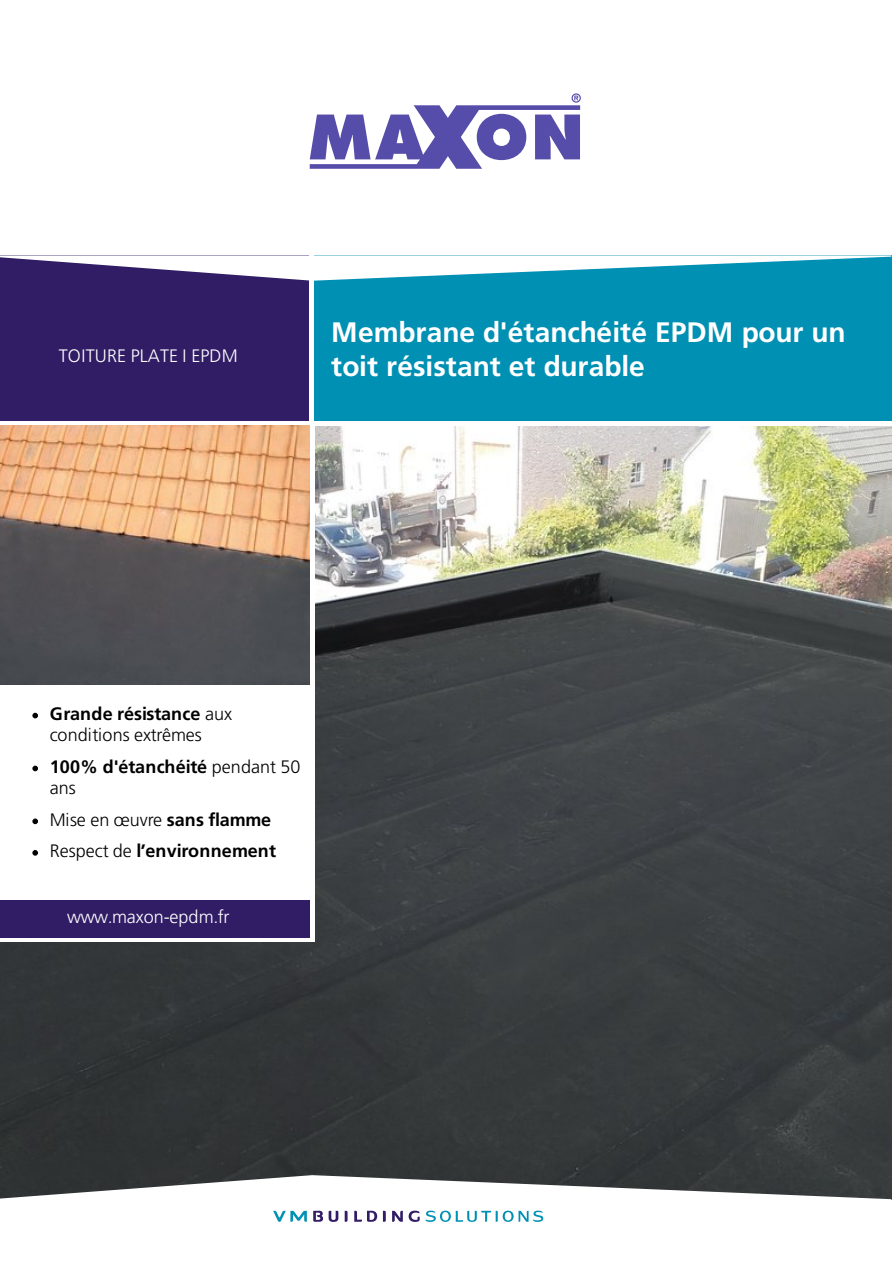
<style>
.page{position:relative;width:893px;height:1263px;background:#fff}
.page>*{position:absolute;margin:0;border:0;box-sizing:border-box;transform-origin:0 0}
.t1{font:700 28.2px/33.8px "Frutiger LT Std";color:#fff}
.t2{font:700 18px/21.3px "Frutiger LT Std";letter-spacing:.005em;color:#000}
.t3{font:300 18px/21.3px "Frutiger LT Std";color:#000}
.t4{font:300 18px "Frutiger LT Std";color:#fff}
.s1{font-weight:700}
.s2{font-weight:300}
</style>
<div class="page">
<svg style="left:310px;top:93px;width:271px;height:76px"></svg>
<svg style="left:329px;top:1211px;width:9px;height:11px"></svg>
<svg style="left:354px;top:1211px;width:23px;height:11px"></svg>
<svg style="left:313px;top:1211px;width:10px;height:11px"></svg>
<svg style="left:383px;top:1211px;width:3px;height:11px"></svg>
<svg style="left:345px;top:1211px;width:3px;height:11px"></svg>
<svg style="left:392px;top:1211px;width:11px;height:11px"></svg>
<svg style="left:409px;top:1211px;width:11px;height:11px"></svg>
<svg style="left:426px;top:1211px;width:117px;height:11px"></svg>
<svg style="left:273px;top:1211px;width:34px;height:11px"></svg>
<img style="left:0;top:426px;width:891px;height:749px">
<svg style="left:0;top:1175px;width:891px;height:25px"></svg>
<div style="left:0;top:255px;width:314px;height:170px;background:#311c66"></div>
<hr style="left:0;top:421px;width:314px;height:4px;background:#fff">
<hr style="left:310px;top:255px;width:4px;height:170px;background:#fff">
<div style="left:314px;top:255px;width:577px;height:170px;background:#0090b3"></div>
<hr style="left:314px;top:421px;width:577px;height:4px;background:#fff">
<div style="left:0;top:425px;width:314px;height:517px;background:#fff"></div>
<div style="left:0;top:900px;width:310px;height:37px;background:#311c66"></div>
<svg style="left:32px;top:713px;width:6px;height:5px"></svg>
<svg style="left:32px;top:766px;width:6px;height:5px"></svg>
<svg style="left:32px;top:818px;width:6px;height:6px"></svg>
<svg style="left:32px;top:850px;width:6px;height:6px"></svg>
<img style="left:0;top:425px;width:310px;height:259px">
<svg style="left:0;top:255px;width:891px;height:26px"></svg>
<p class="t4" style="left:59px;top:349px;width:181px">TOITURE PLATE I EPDM</p>
<h1 class="t1" style="left:331px;top:318px;width:516px">Membrane d'étanchéité EPDM pour un toit résistant et durable</h1>
<p class="t3" style="left:50px;top:704px;width:184px"><span class="s1">Grande résistance</span> aux conditions extrêmes</p>
<p class="t2" style="left:50px;top:757px;width:252px">100% d'étanchéité <span class="s2">pendant 50 ans</span></p>
<p class="t2" style="left:50px;top:805px;width:228px;line-height:31.5px"><span class="s2">Mise en œuvre</span> sans flamme<br><span class="s2">Respect de</span> l’environnement</p>
<p class="t4" style="left:67px;top:909px;width:164px">www.maxon-epdm.fr</p>
</div>
